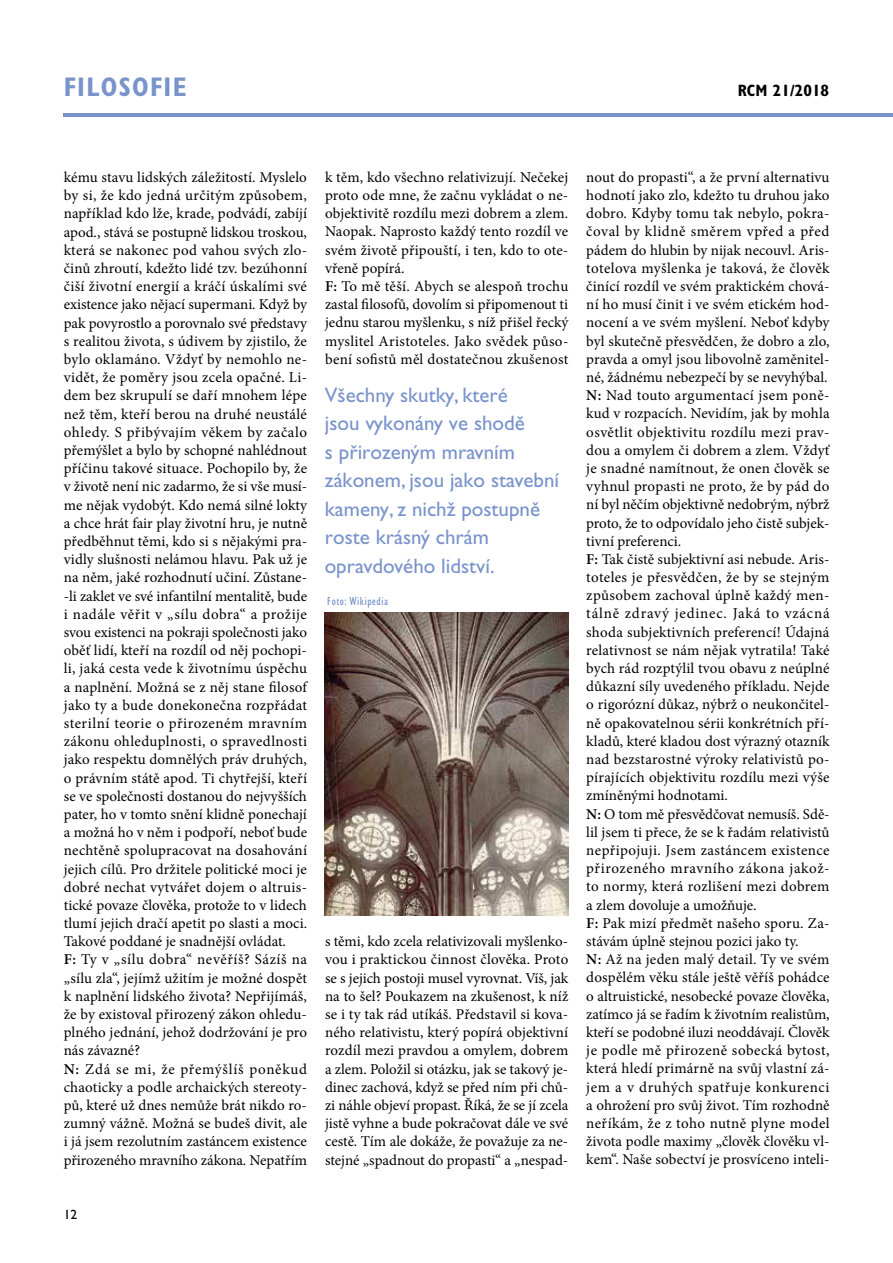
<style>
.page{position:relative;width:893px;height:1263px;background:#fff}
.page>*{position:absolute;margin:0;border:0;box-sizing:border-box;transform-origin:0 0}
.t1{font:700 condensed 27px "Gill Sans Std";letter-spacing:.05em;color:#7993cb}
.t2{font:21px/28.5px "Gill Sans Std";color:#7993cb}
.t3{font:700 condensed 16.5px "Gill Sans Std";color:#000}
.t4{font:15px/18.1px "Minion Pro";letter-spacing:.005em;color:#000}
.t5{font:13.5px "Gill Sans Std";color:#000}
.t6{font:condensed 12px "Gill Sans Std";letter-spacing:.05em;color:#7993cb}
.s1{font-weight:600}
</style>
<div class="page">
<hr style="left:64px;top:113px;width:829px;height:4px;background:#7993cb">
<img style="left:325px;top:612px;width:244px;height:303px">
<h1 class="t1" style="left:64px;top:71px;width:124px">FILOSOFIE</h1>
<p class="t3" style="left:738px;top:81px;width:93px">RCM 21/2018</p>
<p class="t4" style="left:64px;top:168px;width:245px">kému stavu lidských záležitostí. Myslelo by si, že kdo jedná určitým způsobem, například kdo lže, krade, podvádí, zabíjí apod., stává se postupně lidskou troskou, která se nakonec pod vahou svých zlo&shy;činů zhroutí, kdežto lidé tzv. bezúhonní čiší životní energií a kráčí úskalími své existence jako nějací supermani. Když by pak povyrostlo a porovnalo své představy s realitou života, s údivem by zjistilo, že bylo oklamáno. Vždyť by nemohlo ne&shy;vidět, že poměry jsou zcela opačné. Li&shy;dem bez skrupulí se daří mnohem lépe než těm, kteří berou na druhé neustálé ohledy. S přibývajím věkem by začalo přemýšlet a bylo by schopné nahlédnout příčinu takové situace. Pochopilo by, že v životě není nic zadarmo, že si vše musí&shy;me nějak vydobýt. Kdo nemá silné lokty a chce hrát fair play životní hru, je nutně předběhnut těmi, kdo si s nějakými pra&shy;vidly slušnosti nelámou hlavu. Pak už je na něm, jaké rozhodnutí učiní. Zůstane--li zaklet ve své infantilní mentalitě, bude i nadále věřit v „sílu dobra“ a prožije svou existenci na pokraji společnosti jako oběť lidí, kteří na rozdíl od něj pochopi&shy;li, jaká cesta vede k životnímu úspěchu a naplnění. Možná se z něj stane filosof jako ty a bude donekonečna rozpřádat sterilní teorie o přirozeném mravním zákonu ohleduplnosti, o spravedlnosti jako respektu domnělých práv druhých, o právním státě apod. Ti chytřejší, kteří se ve společnosti dostanou do nejvyšších pater, ho v tomto snění klidně ponechají a možná ho v něm i podpoří, neboť bude nechtěně spolupracovat na dosahování jejich cílů. Pro držitele politické moci je dobré nechat vytvářet dojem o altruis&shy;tické povaze člověka, protože to v lidech tlumí jejich dračí apetit po slasti a moci.<br>Takové poddané je snadnější ovládat.<br><span class="s1">F:</span> Ty v „sílu dobra“ nevěříš? Sázíš na „sílu zla“, jejímž užitím je možné dospět k naplnění lidského života? Nepřijímáš, že by existoval přirozený zákon ohledu&shy;plného jednání, jehož dodržování je pro nás závazné?<br><span class="s1">N:</span> Zdá se mi, že přemýšlíš poněkud chaoticky a podle archaických stereoty&shy;pů, které už dnes nemůže brát nikdo ro&shy;zumný vážně. Možná se budeš divit, ale i já jsem rezolutním zastáncem existence přirozeného mravního zákona. Nepatřím</p>
<p class="t4" style="left:325px;top:168px;width:245px">k těm, kdo všechno relativizují. Nečekej proto ode mne, že začnu vykládat o ne&shy;objektivitě rozdílu mezi dobrem a zlem.<br>Naopak. Naprosto každý tento rozdíl ve svém životě připouští, i ten, kdo to ote&shy;vřeně popírá.<br><span class="s1">F:</span> To mě těší. Abych se alespoň trochu zastal filosofů, dovolím si připomenout ti jednu starou myšlenku, s níž přišel řecký myslitel Aristoteles. Jako svědek půso&shy;bení sofistů měl dostatečnou zkušenost</p>
<h2 class="t2" style="left:325px;top:380px;width:236px">Všechny skutky, které<br>jsou vykonány ve shodě<br>s přirozeným mravním zákonem, jsou jako stavební kameny, z nichž postupně roste krásný chrám opravdového lidství.</h2>
<p class="t6" style="left:327px;top:594px;width:63px">Foto: Wikipedia</p>
<p class="t4" style="left:325px;top:932px;width:245px;text-align:justify">s těmi, kdo zcela relativizovali myšlenko&shy;vou i praktickou činnost člověka. Proto se s jejich postoji musel vyrovnat. Víš, jak na to šel? Poukazem na zkušenost, k níž se i ty tak rád utíkáš. Představil si kova&shy;ného relativistu, který popírá objektivní rozdíl mezi pravdou a omylem, dobrem a zlem. Položil si otázku, jak se takový je&shy;dinec zachová, když se před ním při chů&shy;zi náhle objeví propast. Říká, že se jí zcela jistě vyhne a bude pokračovat dále ve své cestě. Tím ale dokáže, že považuje za ne&shy;stejné „spadnout do propasti“ a „nespad-</p>
<p class="t5" style="left:64px;top:1207px;width:15px">12</p>
<p class="t4" style="left:586px;top:168px;width:245px">nout do propasti“, a že první alternativu hodnotí jako zlo, kdežto tu druhou jako dobro. Kdyby tomu tak nebylo, pokra&shy;čoval by klidně směrem vpřed a před pádem do hlubin by nijak necouvl. Aris&shy;totelova myšlenka je taková, že člověk činící rozdíl ve svém praktickém chová&shy;ní ho musí činit i ve svém etickém hod&shy;nocení a ve svém myšlení. Neboť kdyby byl skutečně přesvědčen, že dobro a zlo, pravda a omyl jsou libovolně zaměnitel&shy;né, žádnému nebezpečí by se nevyhýbal.<br><span class="s1">N:</span> Nad touto argumentací jsem poně&shy;kud v rozpacích. Nevidím, jak by mohla osvětlit objektivitu rozdílu mezi prav&shy;dou a omylem či dobrem a zlem. Vždyť je snadné namítnout, že onen člověk se vyhnul propasti ne proto, že by pád do ní byl něčím objektivně nedobrým, nýbrž proto, že to odpovídalo jeho čistě subjek&shy;tivní preferenci.<br><span class="s1">F:</span> Tak čistě subjektivní asi nebude. Aris&shy;toteles je přesvědčen, že by se stejným způsobem zachoval úplně každý men&shy;tálně zdravý jedinec. Jaká to vzácná shoda subjektivních preferencí! Údajná relativnost se nám nějak vytratila! Také bych rád rozptýlil tvou obavu z neúplné důkazní síly uvedeného příkladu. Nejde o rigorózní důkaz, nýbrž o neukončitel&shy;ně opakovatelnou sérii konkrétních pří&shy;kladů, které kladou dost výrazný otazník nad bezstarostné výroky relativistů po&shy;pírajících objektivitu rozdílu mezi výše zmíněnými hodnotami.<br><span class="s1">N:</span> O tom mě přesvědčovat nemusíš. Sdě&shy;lil jsem ti přece, že se k řadám relativistů nepřipojuji. Jsem zastáncem existence přirozeného mravního zákona jakož&shy;to normy, která rozlišení mezi dobrem a zlem dovoluje a umožňuje.<br><span class="s1">F:</span> Pak mizí předmět našeho sporu. Za&shy;stávám úplně stejnou pozici jako ty.<br><span class="s1">N:</span> Až na jeden malý detail. Ty ve svém dospělém věku stále ještě věříš pohádce o altruistické, nesobecké povaze člověka, zatímco já se řadím k životním realistům, kteří se podobné iluzi neoddávají. Člověk je podle mě přirozeně sobecká bytost, která hledí primárně na svůj vlastní zá&shy;jem a v druhých spatřuje konkurenci a ohrožení pro svůj život. Tím rozhodně neříkám, že z toho nutně plyne model života podle maximy „člověk člověku vl&shy;kem“. Naše sobectví je prosvíceno inteli-</p>
</div>
